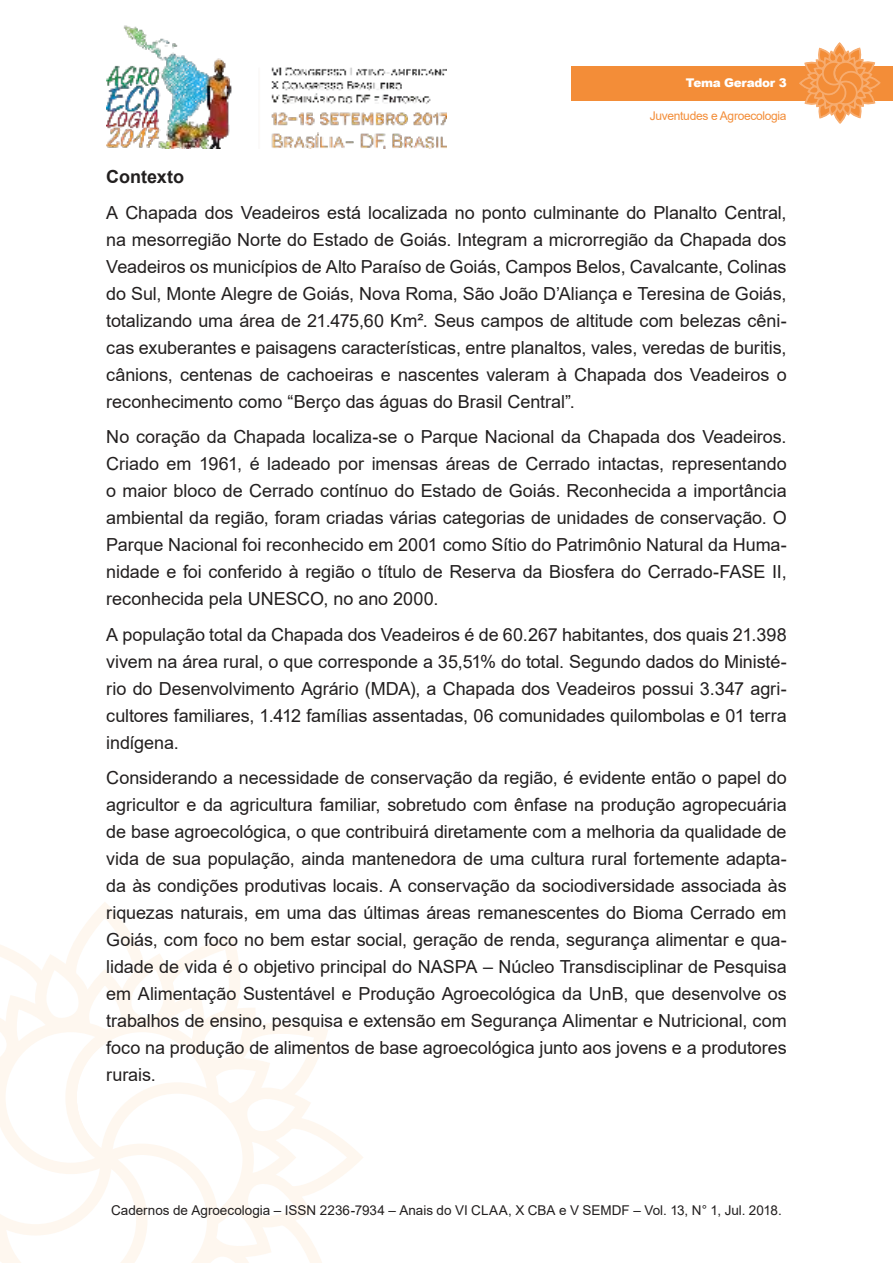
<style>
.page{position:relative;width:893px;height:1263px;background:#fff}
.page>*{position:absolute;margin:0;border:0;box-sizing:border-box;transform-origin:0 0}
.t1{font:18px/27px "Arial";letter-spacing:-.005em;color:#221f1f;text-align:justify}
.t2{font:700 18px "Arial";color:#221f1f}
.t3{font:13.5px "Arial";color:#221f1f}
.t4{font:12px "Arial";letter-spacing:-.025em;color:#f38d38}
.t5{font:900 12px "Arial";letter-spacing:-.025em;color:#fff}
</style>
<div class="page">
<img style="left:106px;top:25px;width:340px;height:124px">
<svg style="left:0;top:910px;width:363px;height:353px"></svg>
<div style="left:571px;top:66px;width:322px;height:34px;background:#f38d38"></div>
<svg style="left:798px;top:43px;width:83px;height:81px"></svg>
<p class="t5" style="left:686px;top:76px;width:102px">Tema Gerador 3</p>
<p class="t4" style="left:650px;top:112px;width:138px">Juventudes e Agroecologia</p>
<p class="t2" style="left:106px;top:170px;width:79px">Contexto</p>
<p class="t1" style="left:106px;top:201px;width:682px">A Chapada dos Veadeiros está localizada no ponto culminante do Planalto Central, na mesorregião Norte do Estado de Goiás. Integram a microrregião da Chapada dos Veadeiros os municípios de Alto Paraíso de Goiás, Campos Belos, Cavalcante, Colinas do Sul, Monte Alegre de Goiás, Nova Roma, São João D’Aliança e Teresina de Goiás, totalizando uma área de 21.475,60 Km². Seus campos de altitude com belezas cêni&shy;cas exuberantes e paisagens características, entre planaltos, vales, veredas de buritis, cânions, centenas de cachoeiras e nascentes valeram à Chapada dos Veadeiros o reconhecimento como “Berço das águas do Brasil Central”.</p>
<p class="t1" style="left:106px;top:425px;width:682px">No coração da Chapada localiza-se o Parque Nacional da Chapada dos Veadeiros.<br>Criado em 1961, é ladeado por imensas áreas de Cerrado intactas, representando o maior bloco de Cerrado contínuo do Estado de Goiás. Reconhecida a importância ambiental da região, foram criadas várias categorias de unidades de conservação. O Parque Nacional foi reconhecido em 2001 como Sítio do Patrimônio Natural da Huma&shy;nidade e foi conferido à região o título de Reserva da Biosfera do Cerrado-FASE II, reconhecida pela UNESCO, no ano 2000.</p>
<p class="t1" style="left:106px;top:623px;width:682px">A população total da Chapada dos Veadeiros é de 60.267 habitantes, dos quais 21.398 vivem na área rural, o que corresponde a 35,51% do total. Segundo dados do Ministé&shy;rio do Desenvolvimento Agrário (MDA), a Chapada dos Veadeiros possui 3.347 agri&shy;cultores familiares, 1.412 famílias assentadas, 06 comunidades quilombolas e 01 terra indígena.</p>
<p class="t1" style="left:106px;top:766px;width:682px">Considerando a necessidade de conservação da região, é evidente então o papel do agricultor e da agricultura familiar, sobretudo com ênfase na produção agropecuária de base agroecológica, o que contribuirá diretamente com a melhoria da qualidade de vida de sua população, ainda mantenedora de uma cultura rural fortemente adapta&shy;da às condições produtivas locais. A conservação da sociodiversidade associada às riquezas naturais, em uma das últimas áreas remanescentes do Bioma Cerrado em Goiás, com foco no bem estar social, geração de renda, segurança alimentar e qua&shy;lidade de vida é o objetivo principal do NASPA – Núcleo Transdisciplinar de Pesquisa em Alimentação Sustentável e Produção Agroecológica da UnB, que desenvolve os trabalhos de ensino, pesquisa e extensão em Segurança Alimentar e Nutricional, com foco na produção de alimentos de base agroecológica junto aos jovens e a produtores rurais.</p>
<p class="t3" style="left:111px;top:1205px;width:672px">Cadernos de Agroecologia – ISSN 2236-7934 – Anais do VI CLAA, X CBA e V SEMDF – Vol. 13, N° 1, Jul. 2018.</p>
</div>
